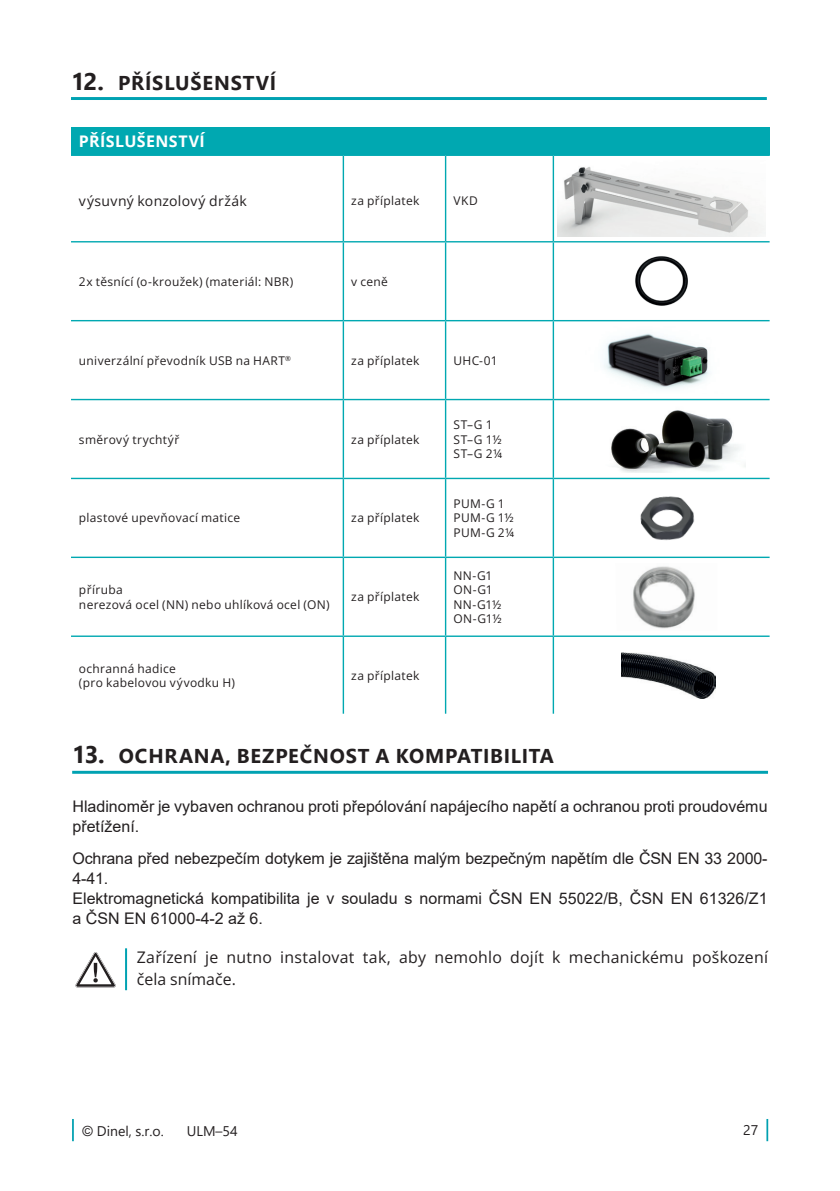
<style>
.page{position:relative;width:840px;height:1191px;background:#fff}
.page>*{position:absolute;margin:0;border:0;box-sizing:border-box;transform-origin:0 0}
.t1{font:700 20px "Segoe UI";letter-spacing:.04em;color:#231f20}
.t2{font:16px/20px "Arial";color:#231f20}
.t3{font:16px/22px "Open Sans";letter-spacing:.015em;color:#231f20}
.t4{font:700 16px "Open Sans";letter-spacing:.025em;color:#fff}
.t5{font:14px "Segoe UI";color:#231f20}
.t6{font:14px "Open Sans";letter-spacing:.02em;color:#231f20}
.t7{font:12px/14.4px "Open Sans";letter-spacing:.025em;color:#231f20}
.t8{font:12px/14.4px "Open Sans";letter-spacing:-.02em;color:#231f20}
.s1{font-size:24px}
.s2{font-family:"Arial"}
</style>
<div class="page">
<hr style="left:72px;top:1119px;width:2px;height:22px;background:#00a0b0">
<svg style="left:766px;top:1119px;width:1px;height:22px"></svg>
<svg style="left:75px;top:952px;width:41px;height:35px"></svg>
<hr style="left:125px;top:948px;width:2px;height:42px;background:#00a2b2">
<hr style="left:71px;top:97px;width:695px;height:3px;background:#00a2b2">
<hr style="left:72px;top:771px;width:695px;height:2px;background:#00a2b2">
<div style="left:71px;top:127px;width:698px;height:28px;background:#00a8b1"></div>
<svg style="left:71px;top:156px;width:698px;height:557px"></svg>
<hr style="left:71px;top:154px;width:272px;height:2px;background:#00a8b1">
<hr style="left:343px;top:154px;width:102px;height:2px;background:#00a8b1">
<hr style="left:445px;top:154px;width:108px;height:2px;background:#00a8b1">
<hr style="left:553px;top:154px;width:216px;height:2px;background:#00a8b1">
<hr style="left:71px;top:241px;width:272px;height:1px;background:#00a8b1">
<hr style="left:343px;top:241px;width:102px;height:1px;background:#00a8b1">
<hr style="left:445px;top:241px;width:108px;height:1px;background:#00a8b1">
<hr style="left:553px;top:241px;width:216px;height:1px;background:#00a8b1">
<hr style="left:342px;top:156px;width:2px;height:85px;background:#00a8b1">
<hr style="left:444px;top:156px;width:2px;height:85px;background:#00a8b1">
<hr style="left:552px;top:156px;width:1px;height:85px;background:#00a8b1">
<hr style="left:342px;top:242px;width:2px;height:78px;background:#00a8b1">
<hr style="left:444px;top:242px;width:2px;height:78px;background:#00a8b1">
<hr style="left:552px;top:242px;width:1px;height:78px;background:#00a8b1">
<hr style="left:71px;top:320px;width:272px;height:1px;background:#00a8b1">
<hr style="left:343px;top:320px;width:102px;height:1px;background:#00a8b1">
<hr style="left:342px;top:321px;width:2px;height:78px;background:#00a8b1">
<hr style="left:445px;top:320px;width:108px;height:1px;background:#00a8b1">
<hr style="left:444px;top:321px;width:2px;height:78px;background:#00a8b1">
<hr style="left:553px;top:320px;width:216px;height:1px;background:#00a8b1">
<hr style="left:552px;top:321px;width:1px;height:78px;background:#00a8b1">
<hr style="left:71px;top:399px;width:272px;height:1px;background:#00a8b1">
<hr style="left:343px;top:399px;width:102px;height:1px;background:#00a8b1">
<hr style="left:342px;top:400px;width:2px;height:78px;background:#00a8b1">
<hr style="left:445px;top:399px;width:108px;height:1px;background:#00a8b1">
<hr style="left:444px;top:400px;width:2px;height:78px;background:#00a8b1">
<hr style="left:553px;top:399px;width:216px;height:1px;background:#00a8b1">
<hr style="left:552px;top:400px;width:1px;height:78px;background:#00a8b1">
<hr style="left:71px;top:478px;width:272px;height:1px;background:#00a8b1">
<hr style="left:343px;top:478px;width:102px;height:1px;background:#00a8b1">
<hr style="left:342px;top:479px;width:2px;height:77px;background:#00a8b1">
<hr style="left:445px;top:478px;width:108px;height:1px;background:#00a8b1">
<hr style="left:444px;top:479px;width:2px;height:77px;background:#00a8b1">
<hr style="left:553px;top:478px;width:216px;height:1px;background:#00a8b1">
<hr style="left:552px;top:479px;width:1px;height:77px;background:#00a8b1">
<hr style="left:71px;top:556px;width:272px;height:2px;background:#00a8b1">
<hr style="left:343px;top:556px;width:102px;height:2px;background:#00a8b1">
<hr style="left:342px;top:558px;width:2px;height:77px;background:#00a8b1">
<hr style="left:445px;top:556px;width:108px;height:2px;background:#00a8b1">
<hr style="left:444px;top:558px;width:2px;height:77px;background:#00a8b1">
<hr style="left:553px;top:556px;width:216px;height:2px;background:#00a8b1">
<hr style="left:552px;top:558px;width:1px;height:77px;background:#00a8b1">
<hr style="left:71px;top:635px;width:272px;height:2px;background:#00a8b1">
<hr style="left:343px;top:635px;width:102px;height:2px;background:#00a8b1">
<hr style="left:342px;top:637px;width:2px;height:76px;background:#00a8b1">
<hr style="left:445px;top:635px;width:108px;height:2px;background:#00a8b1">
<hr style="left:444px;top:637px;width:2px;height:76px;background:#00a8b1">
<hr style="left:553px;top:635px;width:216px;height:2px;background:#00a8b1">
<hr style="left:552px;top:637px;width:1px;height:76px;background:#00a8b1">
<img style="left:557px;top:161px;width:207px;height:75px">
<img style="left:634px;top:256px;width:53px;height:50px">
<img style="left:571px;top:326px;width:186px;height:68px">
<img style="left:598px;top:405px;width:146px;height:68px">
<img style="left:605px;top:484px;width:111px;height:67px">
<img style="left:615px;top:563px;width:102px;height:67px">
<img style="left:621px;top:652px;width:94px;height:47px">
<h1 class="t1" style="left:71px;top:64px;width:207px"><span class="s1">12.</span> PŘÍSLUŠENSTVÍ</h1>
<h2 class="t4" style="left:79px;top:130px;width:127px">PŘÍSLUŠENSTVÍ</h2>
<p class="t6" style="left:79px;top:191px;width:169px">výsuvný konzolový držák</p>
<p class="t7" style="left:351px;top:193px;width:70px">za příplatek</p>
<p class="t7" style="left:453px;top:193px;width:26px">VKD</p>
<p class="t7" style="left:79px;top:274px;width:216px">2x těsnící (o-kroužek) (materiál: NBR)</p>
<p class="t7" style="left:351px;top:274px;width:38px">v ceně</p>
<p class="t7" style="left:79px;top:353px;width:213px">univerzální převodník USB na HART<sup>®</sup></p>
<p class="t7" style="left:351px;top:353px;width:70px">za příplatek</p>
<p class="t7" style="left:453px;top:353px;width:45px">UHC-01</p>
<p class="t7" style="left:79px;top:432px;width:102px">směrový trychtýř</p>
<p class="t7" style="left:351px;top:432px;width:70px">za příplatek</p>
<p class="t7" style="left:79px;top:510px;width:163px">plastové upevňovací matice</p>
<p class="t7" style="left:351px;top:510px;width:70px">za příplatek</p>
<p class="t7" style="left:79px;top:582px;width:252px">příruba<br>nerezová ocel (NN) nebo uhlíková ocel (ON)</p>
<p class="t7" style="left:351px;top:589px;width:70px">za příplatek</p>
<p class="t7" style="left:79px;top:661px;width:158px">ochranná hadice<br>(pro kabelovou vývodku H)</p>
<p class="t7" style="left:351px;top:668px;width:70px">za příplatek</p>
<p class="t7" style="left:453px;top:417px;width:50px">ST–G 1<br>ST–G 1½<br>ST–G 2¼</p>
<p class="t7" style="left:453px;top:496px;width:62px">PUM-G 1<br>PUM-G 1½<br>PUM-G 2¼</p>
<p class="t8" style="left:453px;top:568px;width:50px">NN-G1<br>ON-G1<br>NN-G1½<br>ON-G1½</p>
<h1 class="t1" style="left:72px;top:737px;width:483px"><span class="s1">13.</span> OCHRANA, BEZPEČNOST A KOMPATIBILITA</h1>
<h2 class="t2" style="left:72px;top:796px;width:696px">Hladinoměr je vybaven ochranou proti přepólování napájecího napětí a ochranou proti proudovému přetížení.</h2>
<h2 class="t2" style="left:72px;top:848px;width:696px">Ochrana před nebezpečím dotykem je zajištěna malým bezpečným napětím dle ČSN EN 33 2000- 4-41.<br>Elektromagnetická kompatibilita je v souladu s normami ČSN EN 55022/B, ČSN EN 61326/Z1 a ČSN EN 61000-4-2 až 6.</h2>
<h2 class="t3" style="left:137px;top:945px;width:632px">Zařízení je nutno instalovat tak, aby nemohlo dojít k mechanickému poškození čela snímače.</h2>
<p class="t5" style="left:83px;top:1117px;width:83px"><span class="s2">©</span> Dinel, s.r.o.</p>
<p class="t5" style="left:187px;top:1117px;width:52px">ULM–54</p>
<p class="t5" style="left:742px;top:1116px;width:17px">27</p>
</div>
